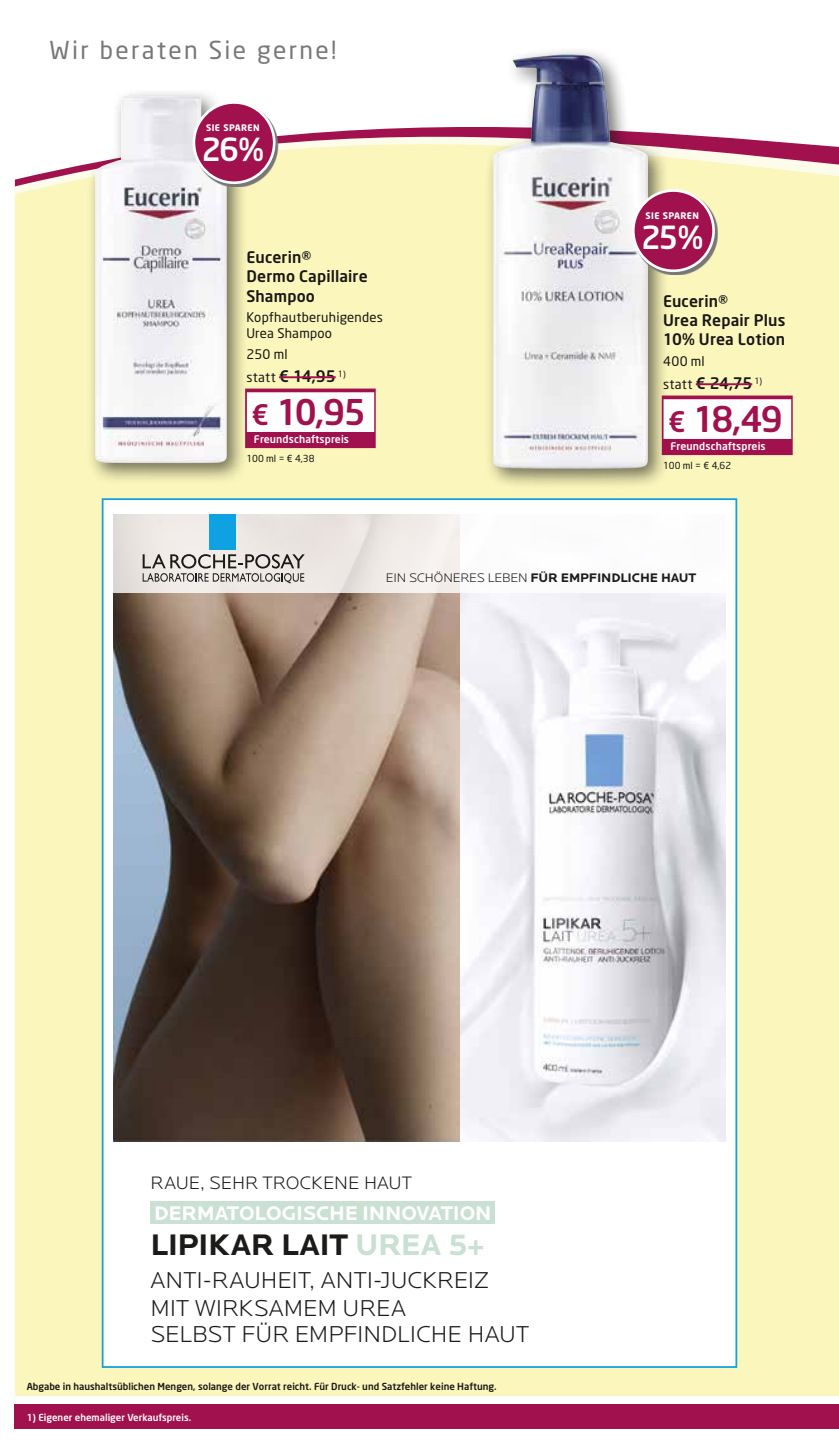
<style>
.page{position:relative;width:839px;height:1444px;background:#fff}
.page>*{position:absolute;margin:0;border:0;box-sizing:border-box;transform-origin:0 0}
.t1{font:500 35px "Neo Sans";letter-spacing:-.08em;color:#a0114d}
.t2{font:500 31.5px "Neo Sans";color:#fff}
.t3{font:700 30.8px "Locator";letter-spacing:-.015em;color:#1b1b19}
.t4{font:24.5px "Neo Sans";letter-spacing:.095em;color:#777}
.t5{font:300 23.8px/26.8px "Locator";color:#1b1b19}
.t6{font:700 20.65px "Locator";letter-spacing:-.015em;color:#fff}
.t7{font:300 18.72px "Locator";color:#1b1b19}
.t8{font:500 15.75px/19.2px "Neo Sans";letter-spacing:.01em;color:#181715}
.t9{font:13.12px/16.6px "Neo Sans";letter-spacing:.02em;color:#181715}
.t10{font:700 12.78px "Locator";letter-spacing:-.01em;color:#1b1b19}
.t11{font:500 10.5px "Neo Sans";letter-spacing:.01em;color:#fff}
.t12{font:500 9.62px "Neo Sans";color:#181715}
.t13{font:500 9.62px "Neo Sans";color:#fff}
.t14{font:9.62px "Neo Sans";color:#181715}
.t15{font:700 8.92px "Neo Sans";letter-spacing:.05em;color:#fff}
.s1{font-weight:400;font-size:13.12px}
.s2{font-size:28px}
.s3{font-weight:300}
.s4{color:#c9e0d3}
</style>
<div class="page">
<div style="left:15px;top:1404px;width:823px;height:25px;background:#a0114d"></div>
<div style="left:15px;top:229px;width:823px;height:1167px;background:#fbf6bb"></div>
<svg style="left:15px;top:127px;width:823px;height:99px;background:#f1ddbc"></svg>
<div style="left:86px;top:87px;width:162px;height:397px;background:#181715;opacity:.6"></div>
<img style="left:95px;top:96px;width:132px;height:367px">
<div style="left:245px;top:388px;width:130px;height:60px;background:#a0114d"></div>
<div style="left:247px;top:392px;width:127px;height:40px;background:#fff"></div>
<hr style="left:279px;top:376px;width:56px;height:2px;background:#a0114d">
<svg style="left:195px;top:104px;width:83px;height:83px"></svg>
<div style="left:194px;top:102px;width:80px;height:81px;background:#a0114d;border-radius:50%"></div>
<div style="left:192px;top:101px;width:83px;height:83px;border:3px solid #fff;border-radius:50%"></div>
<div style="left:484px;top:46px;width:185px;height:444px;background:#181715;opacity:.6"></div>
<img style="left:493px;top:54px;width:155px;height:415px">
<div style="left:661px;top:395px;width:131px;height:60px;background:#a0114d"></div>
<div style="left:663px;top:399px;width:128px;height:40px;background:#fff"></div>
<hr style="left:695px;top:383px;width:57px;height:2px;background:#a0114d">
<svg style="left:634px;top:192px;width:83px;height:83px"></svg>
<div style="left:633px;top:190px;width:80px;height:81px;background:#a0114d;border-radius:50%"></div>
<div style="left:631px;top:189px;width:83px;height:83px;border:3px solid #fff;border-radius:50%"></div>
<div style="left:103px;top:499px;width:633px;height:868px;background:#fff"></div>
<img style="left:113px;top:592px;width:612px;height:549px">
<div style="left:113px;top:514px;width:612px;height:78px;background:linear-gradient(to right,#e6e0db,#fff)"></div>
<div style="left:210px;top:514px;width:26px;height:36px;background:#0fa2e3"></div>
<svg style="left:143px;top:554px;width:161px;height:29px;background:#b7b3b0"></svg>
<div style="left:150px;top:1200px;width:345px;height:23px;background:#c9e0d3"></div>
<h3 class="t4" style="left:50px;top:35px;width:288px">Wir beraten Sie gerne!</h3>
<p class="t15" style="left:206px;top:122px;width:55px">SIE SPAREN</p>
<h2 class="t2" style="left:201px;top:130px;width:64px">26%</h2>
<p class="t8" style="left:246px;top:247px;width:123px">Eucerin®<br>Dermo Capillaire<br>Shampoo</p>
<p class="t9" style="left:246px;top:308px;width:138px">Kopfhautberuhigendes<br>Urea Shampoo</p>
<p class="t9" style="left:246px;top:345px;width:43px">250 ml</p>
<p class="t8" style="left:246px;top:366px;width:101px"><span class="s1">statt</span> € 14,95 <sup>1)</sup></p>
<h1 class="t1" style="left:251px;top:389px;width:116px"><span class="s2">€</span> 10,95</h1>
<p class="t11" style="left:254px;top:433px;width:97px">Freundschaftspreis</p>
<p class="t14" style="left:246px;top:452px;width:70px">100 ml = € 4,38</p>
<p class="t15" style="left:645px;top:210px;width:55px">SIE SPAREN</p>
<h2 class="t2" style="left:641px;top:218px;width:63px">25%</h2>
<p class="t8" style="left:663px;top:291px;width:124px">Eucerin®<br>Urea Repair Plus<br>10% Urea Lotion</p>
<p class="t9" style="left:663px;top:352px;width:43px">400 ml</p>
<p class="t8" style="left:663px;top:373px;width:101px"><span class="s1">statt</span> € 24,75 <sup>1)</sup></p>
<h1 class="t1" style="left:667px;top:396px;width:116px"><span class="s2">€</span> 18,49</h1>
<p class="t11" style="left:670px;top:440px;width:97px">Freundschaftspreis</p>
<p class="t14" style="left:663px;top:459px;width:70px">100 ml = € 4,62</p>
<p class="t10" style="left:386px;top:570px;width:312px"><span class="s3">EIN SCHÖNERES LEBEN</span> FÜR EMPFINDLICHE HAUT</p>
<p class="t7" style="left:150px;top:1173px;width:263px">RAUE, SEHR TROCKENE HAUT</p>
<h3 class="t6" style="left:154px;top:1201px;width:339px">DERMATOLOGISCHE INNOVATION</h3>
<h3 class="t3" style="left:150px;top:1227px;width:336px">LIPIKAR LAIT <span class="s4">UREA 5+</span></h3>
<h3 class="t5" style="left:150px;top:1268px;width:380px">ANTI-RAUHEIT, ANTI-JUCKREIZ<br>MIT WIRKSAMEM UREA<br>SELBST FÜR EMPFINDLICHE HAUT</h3>
<p class="t12" style="left:27px;top:1380px;width:471px">Abgabe in haushaltsüblichen Mengen, solange der Vorrat reicht. Für Druck- und Satzfehler keine Haftung.</p>
<p class="t13" style="left:27px;top:1411px;width:166px">1) Eigener ehemaliger Verkaufspreis.</p>
</div>
